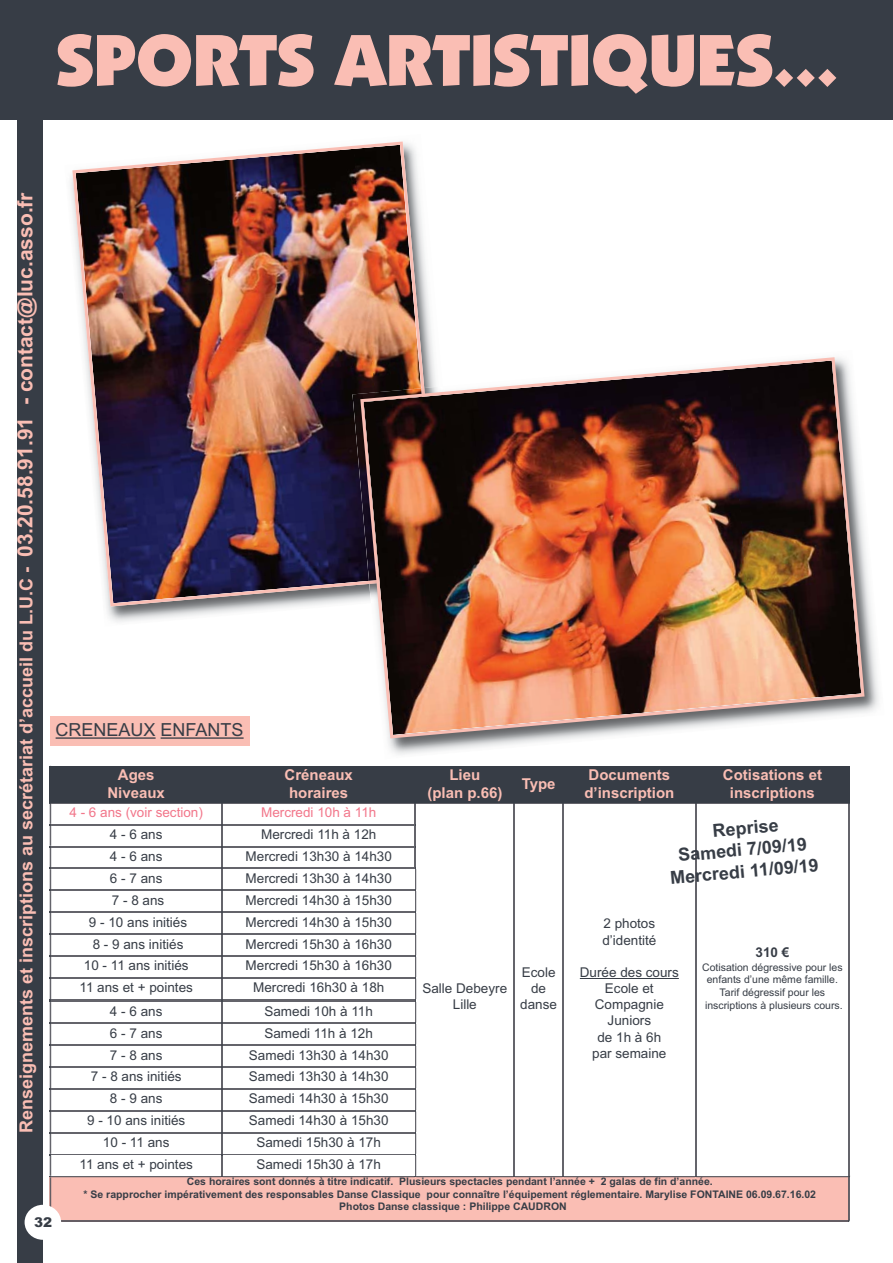
<style>
.page{position:relative;width:893px;height:1263px;background:#fff}
.page>*{position:absolute;margin:0;border:0;box-sizing:border-box;transform-origin:0 0}
.t1{font:72px "Boulder";color:#fabeb4}
.t2{font:700 18px "Arial";color:#fabeb4}
.t3{font:700 18px/21.6px "Arial";color:#373d46;text-align:center}
.t4{font:18px "Arial";color:#373d46}
.t5{font:700 15px/18px "Arial";color:#fabeb4;text-align:center}
.t6{font:13.5px/16.2px "Arial";color:#373d46;text-align:center}
.t7{font:13.5px "Arial";color:#f2768a}
.t8{font:700 13.5px "Arial";color:#373d46}
.t9{font:900 13.5px "Arial";color:#373d46}
.t10{font:700 10.5px "Arial";color:#373d46}
.t11{font:10.5px/12.6px "Arial";color:#373d46;text-align:center}
.s1{font-size:21px}
</style>
<div class="page">
<div style="left:17px;top:0;width:26px;height:1263px;background:#373d46"></div>
<svg style="left:50px;top:766px;width:800px;height:455px"></svg>
<div style="left:50px;top:716px;width:199px;height:30px;background:#fabeb4"></div>
<hr style="left:56px;top:737px;width:100px;height:2px;background:#373d46">
<hr style="left:161px;top:737px;width:83px;height:2px;background:#373d46">
<div style="left:25px;top:1205px;width:36px;height:35px;background:#fff;border-radius:50%"></div>
<div style="left:0;top:0;width:893px;height:119px;background:#373d46"></div>
<img style="left:70px;top:141px;width:333px;height:481px">
<img style="left:72px;top:142px;width:361px;height:464px">
<img style="left:371px;top:350px;width:508px;height:405px">
<img style="left:352px;top:388px;width:7px;height:193px">
<img style="left:359px;top:356px;width:507px;height:384px">
<h1 class="t1" style="left:56px;top:18px;width:783px">SPORTS ARTISTIQUES...</h1>
<h2 class="t2" style="left:20px;top:1133px;width:942px;rotate:-90deg">Renseignements et inscriptions au secrétariat d’accueil du L.U.C - <span class="s1">03.20.58.91.91 - contact@luc.asso.fr</span></h2>
<h2 class="t4" style="left:56px;top:723px;width:189px">CRENEAUX ENFANTS</h2>
<p class="t5" style="left:107px;top:767px;width:59px">Ages<br>Niveaux</p>
<p class="t5" style="left:285px;top:767px;width:70px">Créneaux horaires</p>
<p class="t5" style="left:427px;top:767px;width:76px">Lieu<br>(plan p.66)</p>
<p class="t5" style="left:522px;top:776px;width:35px">Type</p>
<p class="t5" style="left:584px;top:767px;width:91px;text-align:left">Documents d’inscription</p>
<p class="t5" style="left:723px;top:767px;width:101px">Cotisations et inscriptions</p>
<p class="t7" style="left:69px;top:808px;width:135px">4 - 6 ans (voir section)</p>
<p class="t7" style="left:261px;top:808px;width:117px">Mercredi 10h à 11h</p>
<h2 class="t3" style="left:666px;top:826px;width:151px;rotate:-5deg">Reprise<br>Samedi 7/09/19<br>Mercredi 11/09/19</h2>
<p class="t6" style="left:110px;top:828px;width:54px">4 - 6 ans</p>
<p class="t6" style="left:261px;top:828px;width:117px">Mercredi 11h à 12h</p>
<p class="t6" style="left:110px;top:849px;width:54px">4 - 6 ans</p>
<p class="t6" style="left:246px;top:849px;width:148px">Mercredi 13h30 à 14h30</p>
<p class="t6" style="left:110px;top:871px;width:54px">6 - 7 ans</p>
<p class="t6" style="left:246px;top:871px;width:148px">Mercredi 13h30 à 14h30</p>
<p class="t6" style="left:112px;top:893px;width:54px">7 - 8 ans</p>
<p class="t6" style="left:246px;top:893px;width:148px">Mercredi 14h30 à 15h30</p>
<p class="t6" style="left:89px;top:915px;width:100px">9 - 10 ans initiés</p>
<p class="t6" style="left:246px;top:915px;width:148px">Mercredi 14h30 à 15h30</p>
<p class="t6" style="left:93px;top:937px;width:92px">8 - 9 ans initiés</p>
<p class="t6" style="left:246px;top:937px;width:148px">Mercredi 15h30 à 16h30</p>
<p class="t6" style="left:84px;top:959px;width:106px">10 - 11 ans initiés</p>
<p class="t6" style="left:246px;top:959px;width:148px">Mercredi 15h30 à 16h30</p>
<p class="t6" style="left:80px;top:981px;width:115px">11 ans et + pointes</p>
<p class="t6" style="left:253px;top:981px;width:133px">Mercredi 16h30 à 18h</p>
<p class="t6" style="left:110px;top:1004px;width:54px">4 - 6 ans</p>
<p class="t6" style="left:264px;top:1004px;width:110px">Samedi 10h à 11h</p>
<p class="t6" style="left:110px;top:1026px;width:54px">6 - 7 ans</p>
<p class="t6" style="left:264px;top:1026px;width:110px">Samedi 11h à 12h</p>
<p class="t6" style="left:110px;top:1048px;width:54px">7 - 8 ans</p>
<p class="t6" style="left:249px;top:1048px;width:141px">Samedi 13h30 à 14h30</p>
<p class="t6" style="left:91px;top:1070px;width:92px">7 - 8 ans initiés</p>
<p class="t6" style="left:249px;top:1070px;width:141px">Samedi 13h30 à 14h30</p>
<p class="t6" style="left:110px;top:1092px;width:54px">8 - 9 ans</p>
<p class="t6" style="left:249px;top:1092px;width:141px">Samedi 14h30 à 15h30</p>
<p class="t6" style="left:87px;top:1114px;width:100px">9 - 10 ans initiés</p>
<p class="t6" style="left:249px;top:1114px;width:141px">Samedi 14h30 à 15h30</p>
<p class="t6" style="left:103px;top:1136px;width:68px">10 - 11 ans</p>
<p class="t6" style="left:256px;top:1136px;width:126px">Samedi 15h30 à 17h</p>
<p class="t6" style="left:80px;top:1158px;width:115px">11 ans et + pointes</p>
<p class="t6" style="left:256px;top:1158px;width:126px">Samedi 15h30 à 17h</p>
<p class="t10" style="left:187px;top:1177px;width:527px">Ces horaires sont donnés à titre indicatif. Plusieurs spectacles pendant l’année + 2 galas de fin d’année.</p>
<p class="t10" style="left:84px;top:1190px;width:734px">* Se rapprocher impérativement des responsables Danse Classique pour connaître l’équipement réglementaire. Marylise FONTAINE 06.09.67.16.02</p>
<p class="t10" style="left:339px;top:1203px;width:229px">Photos Danse classique : Philippe CAUDRON</p>
<p class="t6" style="left:602px;top:917px;width:56px;text-align:left">2 photos d’identité</p>
<p class="t6" style="left:580px;top:965px;width:100px">Durée des cours<br>Ecole et<br>Compagnie<br>Juniors<br>de 1h à 6h<br>par semaine</p>
<p class="t8" style="left:755px;top:947px;width:35px">310 €</p>
<p class="t11" style="left:702px;top:962px;width:142px">Cotisation dégressive pour les enfants d’une même famille.<br>Tarif dégressif pour les inscriptions à plusieurs cours.</p>
<p class="t6" style="left:520px;top:965px;width:38px">Ecole de danse</p>
<p class="t6" style="left:422px;top:982px;width:86px">Salle Debeyre<br>Lille</p>
<p class="t9" style="left:34px;top:1215px;width:20px">32</p>
</div>
